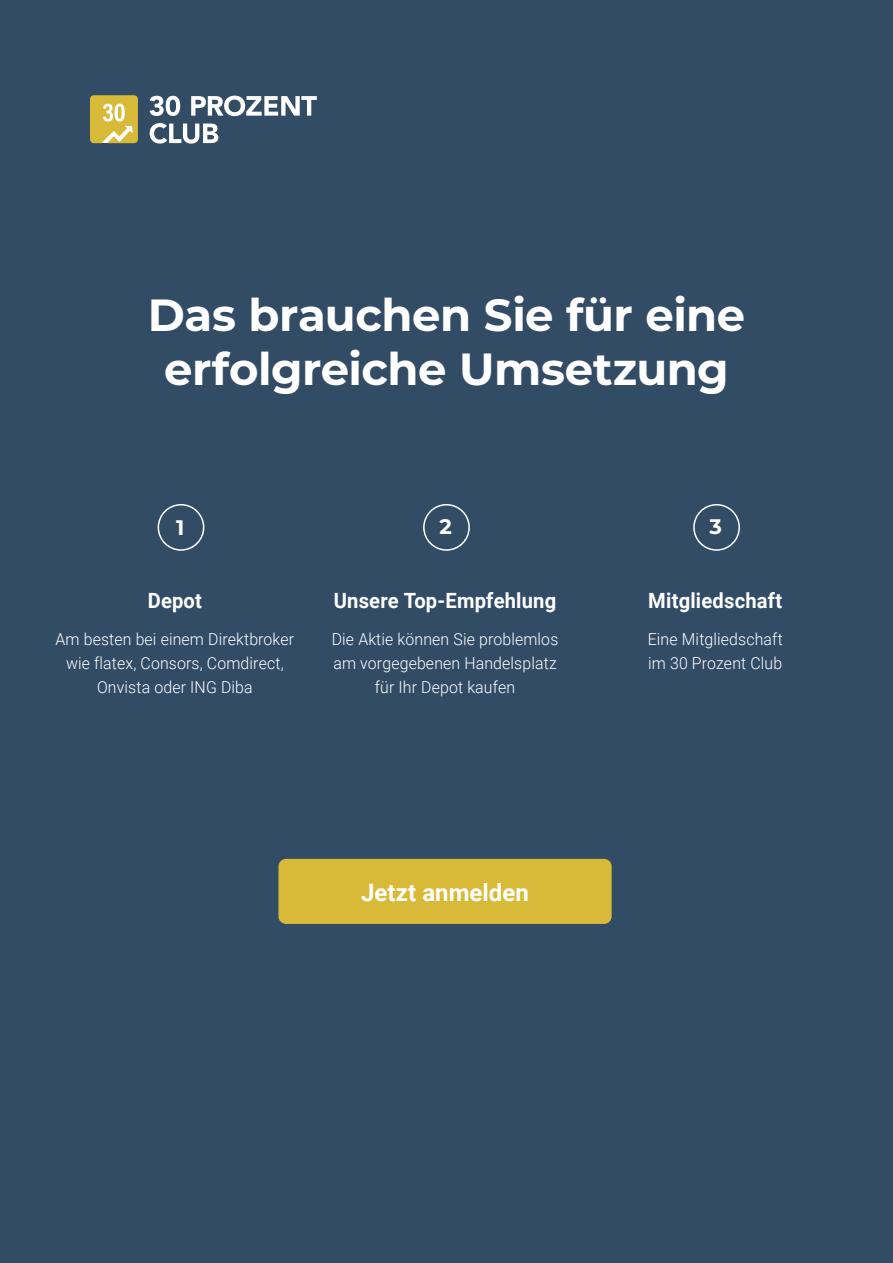
<style>
.page{position:relative;width:893px;height:1263px;background:#334c65}
.page>*{position:absolute;margin:0;border:0;box-sizing:border-box;transform-origin:0 0}
.t1{font:700 45px/54px "Montserrat";letter-spacing:-.01em;color:#fff;text-align:center}
.t2{font:700 24px "Roboto";color:#fff}
.t3{font:700 21px "Roboto";letter-spacing:.01em;color:#fff;scale:.96 1}
.t4{font:700 21px "Montserrat";color:#fff}
.t5{font:300 16.5px/24px "Roboto";letter-spacing:.01em;color:#fff;text-align:center;scale:.96 1}
</style>
<div class="page">
<div style="left:158px;top:504px;width:46px;height:47px;border:2px solid #fff;border-radius:50%"></div>
<div style="left:423px;top:504px;width:47px;height:47px;border:2px solid #fff;border-radius:50%"></div>
<div style="left:693px;top:504px;width:47px;height:47px;border:2px solid #fff;border-radius:50%"></div>
<div style="left:278px;top:859px;width:334px;height:65px;background:#d9ba38;border-radius:8px"></div>
<svg style="left:150px;top:96px;width:30px;height:20px"></svg>
<svg style="left:191px;top:96px;width:126px;height:20px"></svg>
<svg style="left:150px;top:123px;width:68px;height:21px"></svg>
<svg style="left:90px;top:95px;width:48px;height:48px;background:#dcc357"></svg>
<h1 class="t1" style="left:148px;top:286px;width:599px">Das brauchen Sie für eine erfolgreiche Umsetzung</h1>
<p class="t4" style="left:176px;top:512px;width:10px">1</p>
<p class="t4" style="left:439px;top:511px;width:14px">2</p>
<p class="t4" style="left:709px;top:511px;width:14px">3</p>
<p class="t3" style="left:148px;top:586px;width:58px">Depot</p>
<p class="t5" style="left:56px;top:626px;width:250px">Am besten bei einem Direktbroker wie flatex, Consors, Comdirect,<br>Onvista oder ING Diba</p>
<p class="t3" style="left:334px;top:586px;width:233px">Unsere Top-Empfehlung</p>
<p class="t5" style="left:332px;top:626px;width:238px">Die Aktie können Sie problemlos am vorgegebenen Handelsplatz für Ihr Depot kaufen</p>
<h2 class="t2" style="left:361px;top:875px;width:169px">Jetzt anmelden</h2>
<p class="t3" style="left:648px;top:586px;width:141px">Mitgliedschaft</p>
<p class="t5" style="left:648px;top:626px;width:142px;text-align:left">Eine Mitgliedschaft im 30 Prozent Club</p>
</div>
